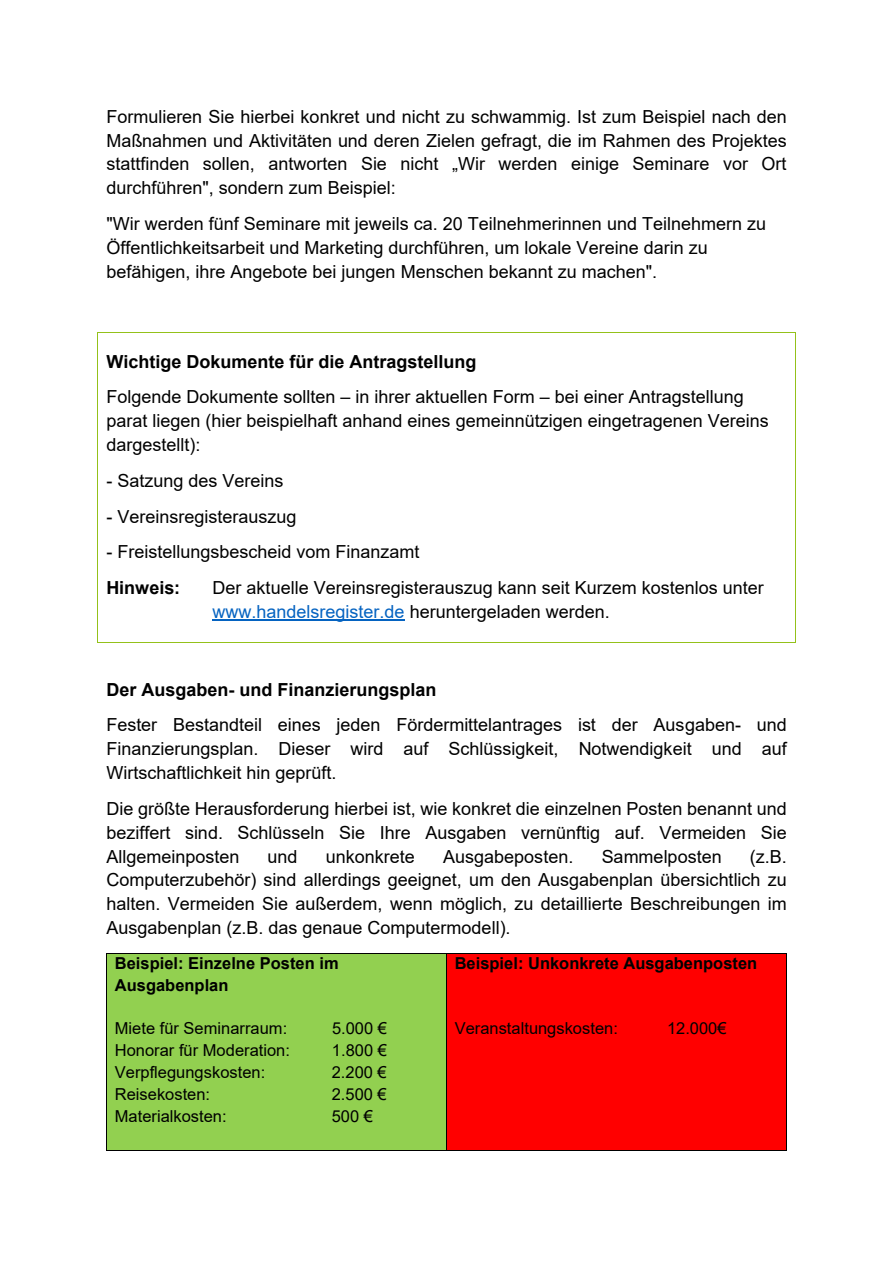
<style>
.page{position:relative;width:893px;height:1263px;background:#fff}
.page>*{position:absolute;margin:0;border:0;box-sizing:border-box;transform-origin:0 0}
.t1{font:18px/23.9px "Arial";color:#000;text-align:justify}
.t2{font:700 18px "Arial";color:#000}
.t3{font:16.5px "Arial";color:#000}
.t4{font:700 16.5px/21.9px "Arial";color:#000}
.s1{color:#0563c1}
</style>
<div class="page">
<hr style="left:97px;top:333px;width:699px;height:1px;background:#94c11a">
<svg style="left:97px;top:334px;width:1px;height:17px"></svg>
<svg style="left:795px;top:334px;width:1px;height:17px"></svg>
<hr style="left:97px;top:351px;width:1px;height:35px;background:#94c11a">
<hr style="left:795px;top:351px;width:1px;height:35px;background:#94c11a">
<svg style="left:97px;top:386px;width:1px;height:48px"></svg>
<svg style="left:795px;top:386px;width:1px;height:48px"></svg>
<hr style="left:97px;top:434px;width:1px;height:36px;background:#94c11a">
<hr style="left:795px;top:434px;width:1px;height:36px;background:#94c11a">
<hr style="left:97px;top:470px;width:1px;height:36px;background:#94c11a">
<hr style="left:795px;top:470px;width:1px;height:36px;background:#94c11a">
<hr style="left:97px;top:506px;width:1px;height:35px;background:#94c11a">
<hr style="left:795px;top:506px;width:1px;height:35px;background:#94c11a">
<hr style="left:97px;top:541px;width:1px;height:36px;background:#94c11a">
<hr style="left:795px;top:541px;width:1px;height:36px;background:#94c11a">
<hr style="left:213px;top:620px;width:192px;height:1px;background:#0563c1">
<hr style="left:97px;top:642px;width:699px;height:1px;background:#94c11a">
<svg style="left:97px;top:577px;width:1px;height:65px"></svg>
<svg style="left:795px;top:577px;width:1px;height:65px"></svg>
<div style="left:107px;top:954px;width:339px;height:196px;background:#92d050"></div>
<div style="left:447px;top:954px;width:339px;height:196px;background:#f00"></div>
<hr style="left:106px;top:953px;width:681px;height:1px;background:#000">
<hr style="left:106px;top:954px;width:1px;height:197px;background:#000">
<hr style="left:106px;top:1150px;width:340px;height:1px;background:#000">
<hr style="left:446px;top:954px;width:1px;height:197px;background:#000">
<hr style="left:447px;top:1150px;width:339px;height:1px;background:#000">
<hr style="left:786px;top:954px;width:1px;height:197px;background:#000">
<p class="t1" style="left:106px;top:105px;width:682px">Formulieren Sie hierbei konkret und nicht zu schwammig. Ist zum Beispiel nach den Maßnahmen und Aktivitäten und deren Zielen gefragt, die im Rahmen des Projektes stattfinden sollen, antworten Sie nicht „Wir werden einige Seminare vor Ort durchführen", sondern zum Beispiel:</p>
<p class="t1" style="left:106px;top:212px;width:661px;text-align:left">"Wir werden fünf Seminare mit jeweils ca. 20 Teilnehmerinnen und Teilnehmern zu<br>Öffentlichkeitsarbeit und Marketing durchführen, um lokale Vereine darin zu befähigen, ihre Angebote bei jungen Menschen bekannt zu machen".</p>
<p class="t2" style="left:106px;top:349px;width:372px">Wichtige Dokumente für die Antragstellung</p>
<p class="t1" style="left:106px;top:385px;width:664px;text-align:left">Folgende Dokumente sollten – in ihrer aktuellen Form – bei einer Antragstellung parat liegen (hier beispielhaft anhand eines gemeinnützigen eingetragenen Vereins dargestellt):</p>
<p class="t1" style="left:106px;top:468px;width:179px">- Satzung des Vereins</p>
<p class="t1" style="left:106px;top:504px;width:192px">- Vereinsregisterauszug</p>
<p class="t1" style="left:106px;top:540px;width:315px">- Freistellungsbescheid vom Finanzamt</p>
<p class="t2" style="left:106px;top:575px;width:75px">Hinweis:</p>
<p class="t1" style="left:213px;top:576px;width:553px">Der aktuelle Vereinsregisterauszug kann seit Kurzem kostenlos unter <span class="s1">www.handelsregister.de</span> heruntergeladen werden.</p>
<p class="t2" style="left:106px;top:677px;width:332px">Der Ausgaben- und Finanzierungsplan</p>
<p class="t1" style="left:106px;top:713px;width:682px">Fester Bestandteil eines jeden Fördermittelantrages ist der Ausgaben- und Finanzierungsplan. Dieser wird auf Schlüssigkeit, Notwendigkeit und auf Wirtschaftlichkeit hin geprüft.</p>
<p class="t1" style="left:106px;top:796px;width:682px">Die größte Herausforderung hierbei ist, wie konkret die einzelnen Posten benannt und beziffert sind. Schlüsseln Sie Ihre Ausgaben vernünftig auf. Vermeiden Sie Allgemeinposten</p>
<p class="t1" style="left:106px;top:844px;width:682px;text-indent:644px">(z.B.<br>Computerzubehör) sind allerdings geeignet, um den Ausgabenplan übersichtlich zu halten. Vermeiden Sie außerdem, wenn möglich, zu detaillierte Beschreibungen im Ausgabenplan (z.B. das genaue Computermodell).</p>
<p class="t4" style="left:115px;top:952px;width:225px">Beispiel: Einzelne Posten im<br>Ausgabenplan</p>
<p class="t3" style="left:115px;top:1017px;width:174px">Miete für Seminarraum:</p>
<p class="t3" style="left:332px;top:1017px;width:57px">5.000 €</p>
<p class="t3" style="left:115px;top:1039px;width:177px">Honorar für Moderation:</p>
<p class="t3" style="left:332px;top:1039px;width:57px">1.800 €</p>
<p class="t3" style="left:115px;top:1061px;width:152px">Verpflegungskosten:</p>
<p class="t3" style="left:332px;top:1061px;width:57px">2.200 €</p>
<p class="t3" style="left:115px;top:1083px;width:97px">Reisekosten:</p>
<p class="t3" style="left:332px;top:1083px;width:57px">2.500 €</p>
<p class="t3" style="left:115px;top:1104px;width:113px">Materialkosten:</p>
<p class="t3" style="left:332px;top:1104px;width:43px">500 €</p>
<p class="t1" style="left:268px;top:844px;width:32px">und</p>
<p class="t1" style="left:326px;top:844px;width:90px">unkonkrete</p>
<p class="t1" style="left:443px;top:844px;width:132px">Ausgabeposten.</p>
<p class="t1" style="left:602px;top:844px;width:122px">Sammelposten</p>
<p class="t4" style="left:455px;top:952px;width:304px">Beispiel: Unkonkrete Ausgabenposten</p>
<p class="t3" style="left:455px;top:1017px;width:165px">Veranstaltungskosten:</p>
<p class="t3" style="left:667px;top:1017px;width:61px">12.000€</p>
</div>
